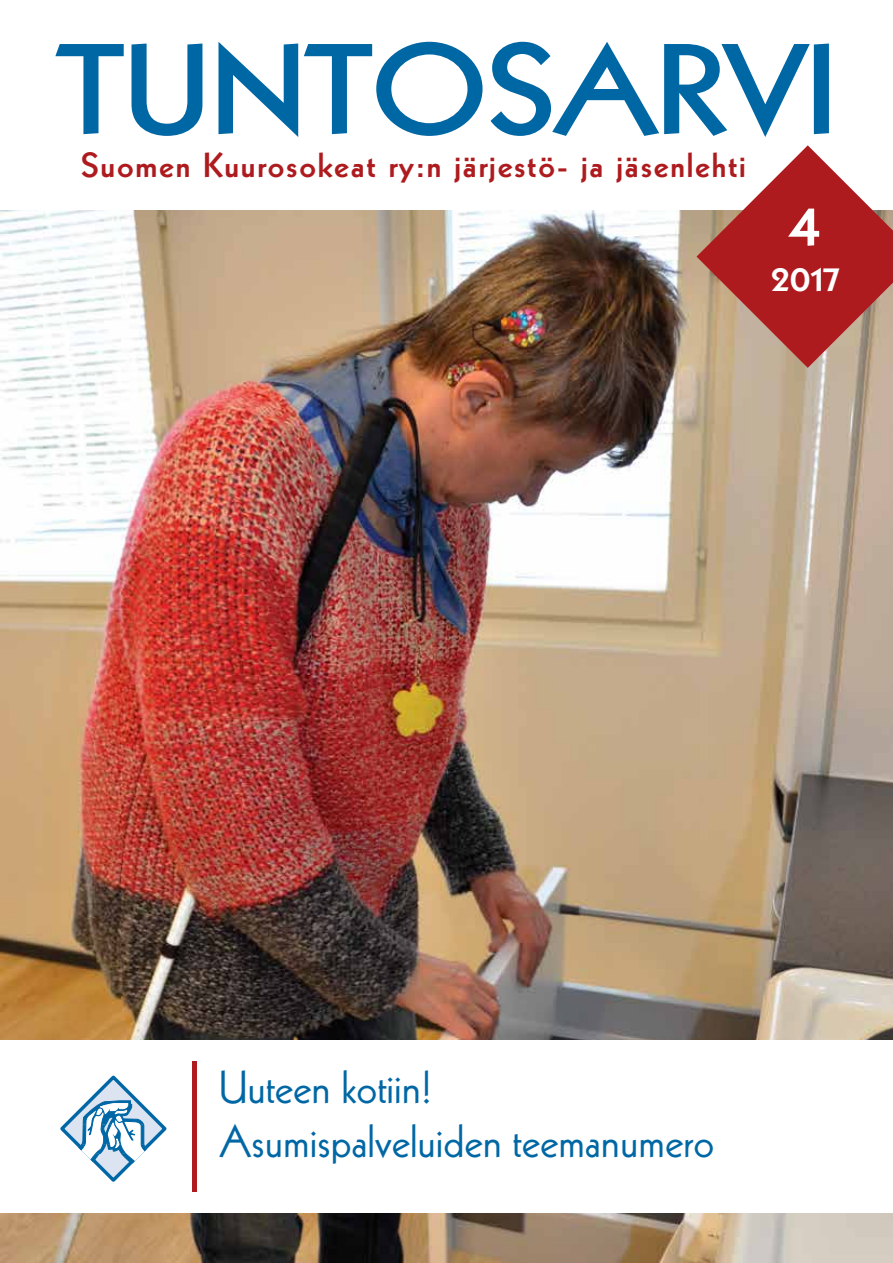
<style>
.page{position:relative;width:893px;height:1263px;background:#fff}
.page>*{position:absolute;margin:0;border:0;box-sizing:border-box;transform-origin:0 0}
.t1{font:800 124.5px "Kabel LT Std";color:#0067a5;scale:1.1 1}
.t2{font:800 61.5px "Kabel LT Std";color:#fff;scale:1.1 1}
.t3{font:45px/54px "Kabel LT Std";color:#0067a5}
.t4{font:800 37.5px "Kabel LT Std";color:#fff;scale:1.1 1}
.t5{font:800 33.9px "Kabel LT Std";letter-spacing:.05em;color:#ae1b1f;scale:1.06 1}
</style>
<div class="page">
<img style="left:0;top:368px;width:893px;height:895px">
<svg style="left:0;top:145px;width:893px;height:223px"></svg>
<div style="left:0;top:1041px;width:893px;height:172px;background:#fff"></div>
<div style="left:192px;top:1062px;width:5px;height:130px;background:#ae1b1f"></div>
<svg style="left:60px;top:1075px;width:107px;height:107px"></svg>
<h1 class="t1" style="left:58px;top:18px;width:709px">TUNTOSARVI</h1>
<p class="t5" style="left:81px;top:146px;width:629px">Suomen Kuurosokeat ry:n järjestö- ja jäsenlehti</p>
<h2 class="t2" style="left:789px;top:188px;width:30px">4</h2>
<p class="t4" style="left:771px;top:256px;width:63px">2017</p>
<h3 class="t3" style="left:219px;top:1061px;width:497px">Uuteen kotiin!<br>Asumispalveluiden teemanumero</h3>
</div>
